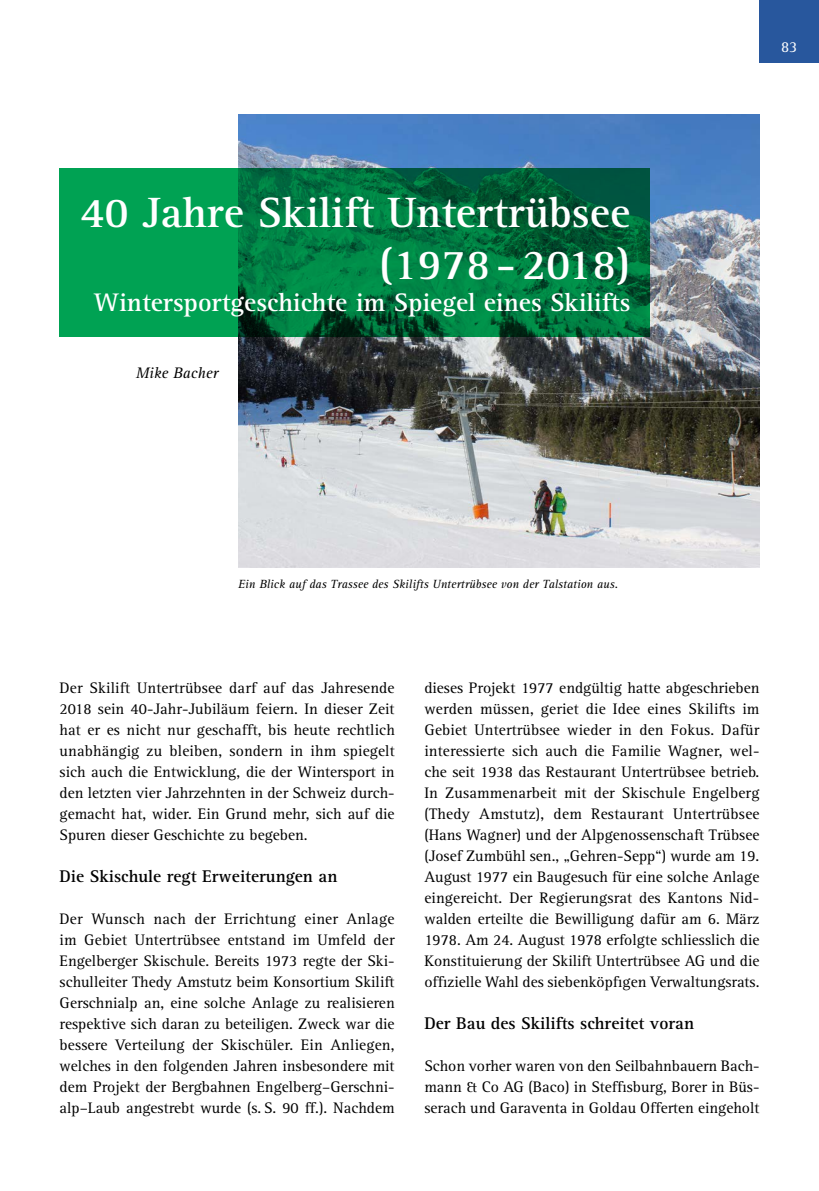
<style>
.page{position:relative;width:819px;height:1191px;background:#fff}
.page>*{position:absolute;margin:0;border:0;box-sizing:border-box;transform-origin:0 0}
.t1{font:700 43.75px/52.5px "Rotis Serif";color:#fff;text-align:right}
.t2{font:700 26.25px "Rotis Serif";color:#fff}
.t3{font:700 17.5px "Rotis Serif";color:#000}
.t4{font:15.75px/21px "Rotis Serif";color:#000;text-align:justify}
.t5{font:italic 15.75px "Rotis Serif";color:#000}
.t6{font:15.75px "Rotis Serif";color:#fff}
.t7{font:italic 12.25px "Rotis Serif";color:#000}
</style>
<div class="page">
<div style="left:759px;top:0;width:60px;height:63px;background:#28579d"></div>
<img style="left:238px;top:114px;width:521px;height:453px">
<svg style="left:60px;top:168px;width:590px;height:168px;background:#007e43"></svg>
<h1 class="t1" style="left:80px;top:187px;width:551px">40 Jahre Skilift Untertrübsee (1978-2018)</h1>
<h2 class="t2" style="left:94px;top:286px;width:538px">Wintersportgeschichte im Spiegel eines Skilifts</h2>
<p class="t5" style="left:136px;top:364px;width:84px">Mike Bacher</p>
<p class="t6" style="left:781px;top:38px;width:18px">83</p>
<p class="t7" style="left:238px;top:577px;width:381px">Ein Blick auf das Trassee des Skilifts Untertrübsee von der Talstation aus.</p>
<p class="t4" style="left:60px;top:678px;width:337px">Der Skilift Untertrübsee darf auf das Jahresende 2018 sein 40-Jahr-Jubiläum feiern. In dieser Zeit hat er es nicht nur geschafft, bis heute rechtlich unabhängig zu bleiben, sondern in ihm spiegelt sich auch die Entwicklung, die der Wintersport in den letzten vier Jahrzehnten in der Schweiz durch&shy;gemacht hat, wider. Ein Grund mehr, sich auf die Spuren dieser Geschichte zu begeben.</p>
<p class="t3" style="left:60px;top:866px;width:279px">Die Skischule regt Erweiterungen an</p>
<p class="t4" style="left:60px;top:909px;width:337px">Der Wunsch nach der Errichtung einer Anlage im Gebiet Untertrübsee entstand im Umfeld der Engelberger Skischule. Bereits 1973 regte der Ski&shy;schulleiter Thedy Amstutz beim Konsortium Skilift Gerschnialp an, eine solche Anlage zu realisieren respektive sich daran zu beteiligen. Zweck war die bessere Verteilung der Skischüler. Ein Anliegen, welches in den folgenden Jahren insbesondere mit dem Projekt der Bergbahnen Engelberg–Gerschni&shy;alp–Laub angestrebt wurde (s. S. 90 ff.). Nachdem</p>
<p class="t4" style="left:424px;top:678px;width:337px">dieses Projekt 1977 endgültig hatte abgeschrieben werden müssen, geriet die Idee eines Skilifts im Gebiet Untertrübsee wieder in den Fokus. Dafür interessierte sich auch die Familie Wagner, wel&shy;che seit 1938 das Restaurant Untertrübsee betrieb.<br>In Zusammenarbeit mit der Skischule Engelberg (Thedy Amstutz), dem Restaurant Untertrübsee (Hans Wagner) und der Alpgenossenschaft Trübsee (Josef Zumbühl sen., „Gehren-Sepp“) wurde am 19.<br>August 1977 ein Baugesuch für eine solche Anlage eingereicht. Der Regierungsrat des Kantons Nid&shy;walden erteilte die Bewilligung dafür am 6. März 1978. Am 24. August 1978 erfolgte schliesslich die Konstituierung der Skilift Untertrübsee AG und die offizielle Wahl des siebenköpfigen Verwaltungsrats.</p>
<p class="t3" style="left:424px;top:1013px;width:271px">Der Bau des Skilifts schreitet voran</p>
<p class="t4" style="left:424px;top:1056px;width:336px">Schon vorher waren von den Seilbahnbauern Bach&shy;mann &amp; Co AG (Baco) in Steffisburg, Borer in Büs&shy;serach und Garaventa in Goldau Offerten eingeholt</p>
</div>
